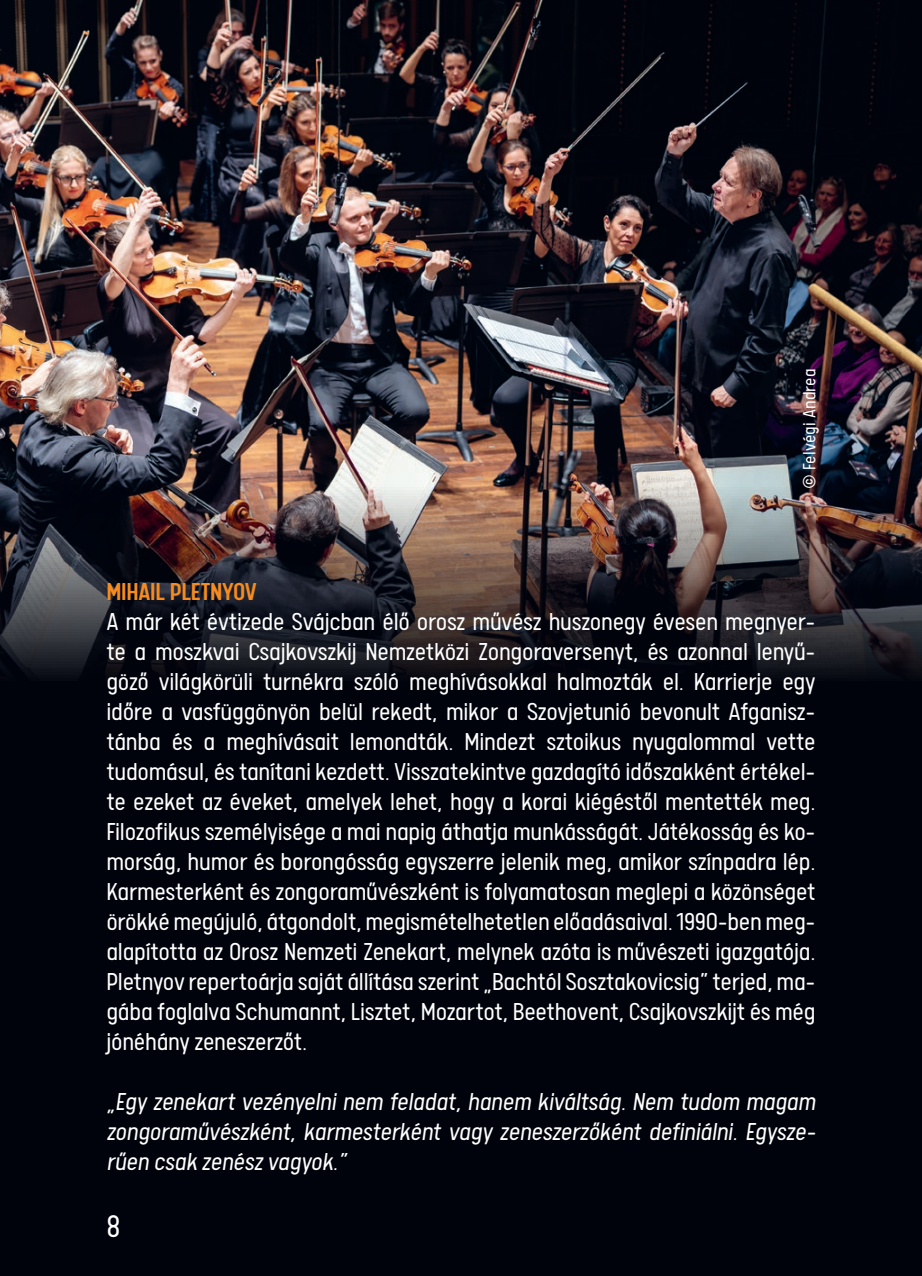
<style>
.page{position:relative;width:922px;height:1276px;background:#fff}
.page>*{position:absolute;margin:0;border:0;box-sizing:border-box;transform-origin:0 0}
.t1{font:300 35px "Calps";color:#fff}
.t2{font:300 27.5px/30px "Calps Concerto";letter-spacing:-.01em;color:#fff;text-align:justify}
.t3{font:italic 300 27.5px/30px "Calps";letter-spacing:-.01em;color:#fff;text-align:justify}
.t4{font:500 27.5px "Calps Concerto";letter-spacing:-.01em;color:#f68c1f}
.t5{font:300 20px "Calps Concerto";letter-spacing:.01em;color:#fff}
</style>
<div class="page">
<div style="left:0;top:0;width:921px;height:1276px;background:#00030c"></div>
<img style="left:0;top:0;width:921px;height:675px">
<p class="t5" style="left:797px;top:489px;width:122px;rotate:-90deg">© Felvégi Andrea</p>
<p class="t4" style="left:106px;top:576px;width:152px">MIHAIL PLETNYOV</p>
<p class="t2" style="left:106px;top:605px;width:710px">A már két évtizede Svájcban élő orosz művész huszonegy évesen megnyer&shy;te a moszkvai Csajkovszkij Nemzetközi Zongoraversenyt, és azonnal lenyű&shy;göző világkörüli turnékra szóló meghívásokkal halmozták el. Karrierje egy időre a vasfüggönyön belül rekedt, mikor a Szovjetunió bevonult Afganisz&shy;tánba és a meghívásait lemondták. Mindezt sztoikus nyugalommal vette tudomásul, és tanítani kezdett. Visszatekintve gazdagító időszakként értékel&shy;te ezeket az éveket, amelyek lehet, hogy a korai kiégéstől mentették meg.<br>Filozofikus személyisége a mai napig áthatja munkásságát. Játékosság és ko&shy;morság, humor és borongósság egyszerre jelenik meg, amikor színpadra lép.<br>Karmesterként és zongoraművészként is folyamatosan meglepi a közönséget örökké megújuló, átgondolt, megismételhetetlen előadásaival. 1990-ben meg&shy;alapította az Orosz Nemzeti Zenekart, melynek azóta is művészeti igazgatója.<br>Pletnyov repertoárja saját állítása szerint „Bachtól Sosztakovicsig” terjed, ma&shy;gába foglalva Schumannt, Lisztet, Mozartot, Beethovent, Csajkovszkijt és még jónéhány zeneszerzőt.</p>
<p class="t3" style="left:106px;top:1085px;width:710px">„Egy zenekart vezényelni nem feladat, hanem kiváltság. Nem tudom magam zongoraművészként, karmesterként vagy zeneszerzőként definiálni. Egysze&shy;rűen csak zenész vagyok.”</p>
<p class="t1" style="left:106px;top:1206px;width:15px">8</p>
</div>
